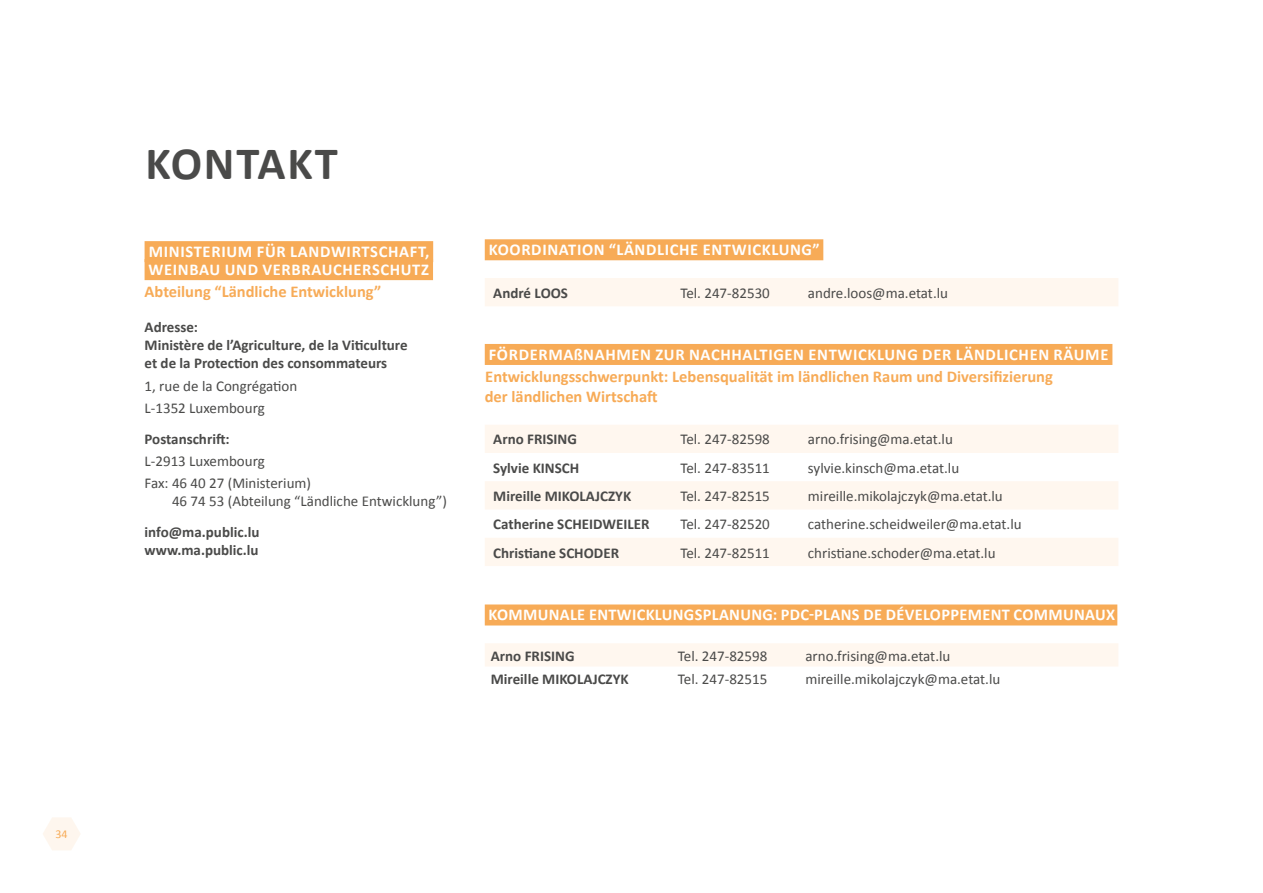
<style>
.page{position:relative;width:1263px;height:893px;background:#fff}
.page>*{position:absolute;margin:0;border:0;box-sizing:border-box;transform-origin:0 0}
.t1{font:700 46.5px "Calibri";letter-spacing:.04em;color:#4a4a49}
.t2{font:700 16.5px/18px "Calibri";letter-spacing:.04em;color:#fff}
.t3{font:700 16.5px/19.5px "Calibri";color:#f7ab57}
.t4{font:700 16.5px "Calibri";letter-spacing:.02em;color:#fff}
.t5{font:15px/22.2px "Calibri";color:#4a4a49}
.t6{font:700 15px/18px "Calibri";color:#4a4a49}
.t7{font:12px "Calibri";color:#f7ab57}
</style>
<div class="page">
<svg style="left:43px;top:817px;width:37px;height:33px"></svg>
<div style="left:485px;top:239px;width:338px;height:21px;background:#f7ab57"></div>
<div style="left:485px;top:344px;width:627px;height:21px;background:#f7ab57"></div>
<div style="left:485px;top:604px;width:632px;height:21px;background:#f7ab57"></div>
<div style="left:485px;top:278px;width:633px;height:28px;background:#fff7ef"></div>
<svg style="left:485px;top:425px;width:633px;height:141px;fill:#fff7ef"></svg>
<div style="left:485px;top:643px;width:633px;height:23px;background:#fff7ef"></div>
<div style="left:145px;top:241px;width:288px;height:21px;background:#f7ab57"></div>
<div style="left:145px;top:259px;width:288px;height:21px;background:#f7ab57"></div>
<p class="t7" style="left:56px;top:827px;width:14px">34</p>
<h1 class="t1" style="left:145px;top:134px;width:194px">KONTAKT</h1>
<p class="t2" style="left:149px;top:242px;width:282px">MINISTERIUM FÜR LANDWIRTSCHAFT,<br>WEINBAU UND VERBRAUCHERSCHUTZ</p>
<p class="t3" style="left:145px;top:282px;width:238px">Abteilung “Ländliche Entwicklung”</p>
<p class="t6" style="left:145px;top:318px;width:265px">Adresse:<br>Ministère de l’Agriculture, de la Viticulture et de la Protection des consommateurs</p>
<p class="t5" style="left:145px;top:375px;width:154px">1, rue de la Congrégation<br>L-1352 Luxembourg</p>
<p class="t6" style="left:145px;top:430px;width:87px">Postanschrift:</p>
<p class="t5" style="left:145px;top:450px;width:168px">L-2913 Luxembourg<br>Fax: 46 40 27 (Ministerium)</p>
<p class="t5" style="left:172px;top:490px;width:276px">46 74 53 (Abteilung “Ländliche Entwicklung”)</p>
<p class="t6" style="left:145px;top:523px;width:116px">info@ma.public.lu www.ma.public.lu</p>
<p class="t2" style="left:489px;top:241px;width:332px">KOORDINATION “LÄNDLICHE ENTWICKLUNG”</p>
<p class="t6" style="left:493px;top:284px;width:76px">André LOOS</p>
<p class="t5" style="left:680px;top:282px;width:91px">Tel. 247-82530</p>
<p class="t5" style="left:808px;top:282px;width:142px">andre.loos@ma.etat.lu</p>
<p class="t2" style="left:489px;top:345px;width:621px">FÖRDERMAßNAHMEN ZUR NACHHALTIGEN ENTWICKLUNG DER LÄNDLICHEN RÄUME</p>
<p class="t3" style="left:485px;top:367px;width:570px">Entwicklungsschwerpunkt: Lebensqualität im ländlichen Raum und Diversifizierung der ländlichen Wirtschaft</p>
<p class="t6" style="left:493px;top:430px;width:85px">Arno FRISING</p>
<p class="t5" style="left:680px;top:428px;width:91px">Tel. 247-82598</p>
<p class="t5" style="left:808px;top:428px;width:146px">arno.frising@ma.etat.lu</p>
<p class="t6" style="left:493px;top:459px;width:87px">Sylvie KINSCH</p>
<p class="t5" style="left:680px;top:457px;width:91px">Tel. 247-83511</p>
<p class="t5" style="left:808px;top:457px;width:153px">sylvie.kinsch@ma.etat.lu</p>
<p class="t6" style="left:493px;top:487px;width:139px">Mireille MIKOLAJCZYK</p>
<p class="t5" style="left:680px;top:485px;width:91px">Tel. 247-82515</p>
<p class="t5" style="left:808px;top:485px;width:196px">mireille.mikolajczyk@ma.etat.lu</p>
<p class="t6" style="left:493px;top:515px;width:158px">Catherine SCHEIDWEILER</p>
<p class="t5" style="left:680px;top:513px;width:91px">Tel. 247-82520</p>
<p class="t5" style="left:808px;top:513px;width:215px">catherine.scheidweiler@ma.etat.lu</p>
<p class="t6" style="left:493px;top:543px;width:127px">Christiane SCHODER</p>
<p class="t5" style="left:680px;top:541px;width:91px">Tel. 247-82511</p>
<p class="t5" style="left:808px;top:541px;width:189px">christiane.schoder@ma.etat.lu</p>
<p class="t4" style="left:488px;top:604px;width:628px">KOMMUNALE ENTWICKLUNGSPLANUNG: PDC-PLANS DE DÉVELOPPEMENT COMMUNAUX</p>
<p class="t6" style="left:491px;top:646px;width:85px">Arno FRISING</p>
<p class="t5" style="left:678px;top:644px;width:91px">Tel. 247-82598</p>
<p class="t5" style="left:805px;top:644px;width:146px">arno.frising@ma.etat.lu</p>
<p class="t6" style="left:491px;top:670px;width:139px">Mireille MIKOLAJCZYK</p>
<p class="t5" style="left:678px;top:668px;width:91px">Tel. 247-82515</p>
<p class="t5" style="left:805px;top:668px;width:196px">mireille.mikolajczyk@ma.etat.lu</p>
</div>
